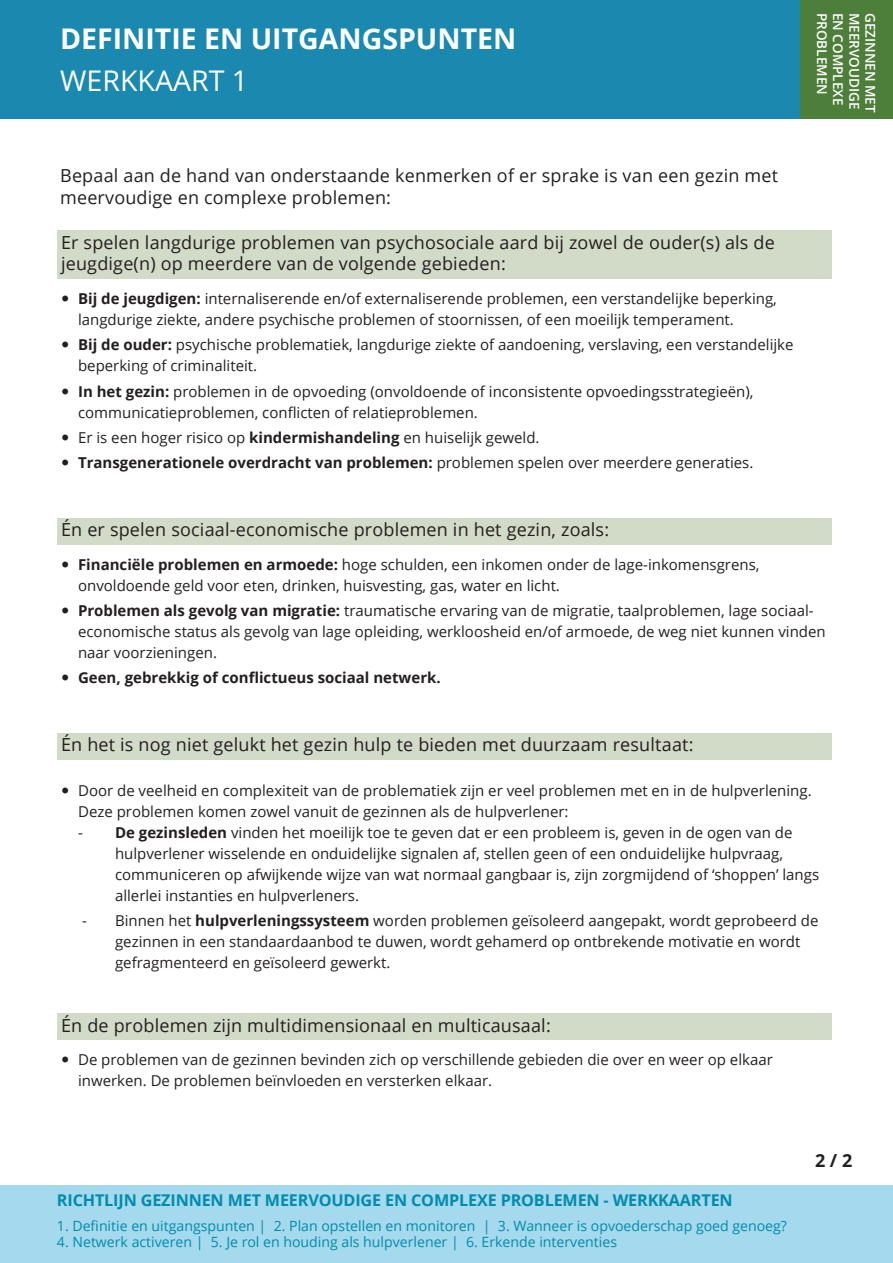
<style>
.page{position:relative;width:893px;height:1263px;background:#fff}
.page>*{position:absolute;margin:0;border:0;box-sizing:border-box;transform-origin:0 0}
.t1{font:700 28.5px "Open Sans";color:#fff}
.t2{font:28.5px "Open Sans";color:#fff}
.Arcering_kopjes{font:18px/21.6px "Open Sans";letter-spacing:.01em;color:#231f20}
.Tussenkopjes{font:18px/21.6px "Open Sans";letter-spacing:.01em;color:#231f20}
.t3{font:700 18px "Open Sans";color:#231f20}
.t4{font:700 16.2px "Open Sans";letter-spacing:-.01em;color:#008cac}
._3__Platte_tekst{font:15px/21px "Open Sans";color:#231f20}
.t5{font:700 15px "Open Sans";color:#231f20}
.t6{font:14.1px "Open Sans";color:#008cac}
.t7{font:600 13.5px "Open Sans";color:#fff}
.s1{font-weight:700}
.s2{font-weight:400}
</style>
<div class="page">
<div style="left:0;top:0;width:893px;height:119px;background:#1a88af"></div>
<div style="left:800px;top:0;width:93px;height:119px;background:#4e7f3a"></div>
<div style="left:0;top:1185px;width:893px;height:78px;background:#a5d9ed"></div>
<div style="left:57px;top:231px;width:774px;height:48px;background:#d2dac8"></div>
<div style="left:57px;top:518px;width:774px;height:26px;background:#d2dac8"></div>
<div style="left:57px;top:733px;width:774px;height:27px;background:#d2dac8"></div>
<div style="left:57px;top:1013px;width:774px;height:27px;background:#d2dac8"></div>
<p class="t1" style="left:60px;top:19px;width:458px">DEFINITIE EN UITGANGSPUNTEN</p>
<p class="t2" style="left:60px;top:62px;width:190px">WERKKAART 1</p>
<p class="Tussenkopjes" style="left:60px;top:164px;width:719px">Bepaal aan de hand van onderstaande kenmerken of er sprake is van een gezin met meervoudige en complexe problemen:</p>
<p class="Arcering_kopjes" style="left:61px;top:231px;width:715px">Er spelen langdurige problemen van psychosociale aard bij zowel de ouder(s) als de jeugdige(n) op meerdere van de volgende gebieden:</p>
<p class="_3__Platte_tekst" style="left:78px;top:288px;width:700px"><span class="s1">Bij de jeugdigen:</span> internaliserende en/of externaliserende problemen, een verstandelijke beperking, langdurige ziekte, andere psychische problemen of stoornissen, of een moeilijk temperament.</p>
<p class="_3__Platte_tekst" style="left:78px;top:334px;width:717px"><span class="s1">Bij de ouder:</span> psychische problematiek, langdurige ziekte of aandoening, verslaving, een verstandelijke beperking of criminaliteit.</p>
<p class="_3__Platte_tekst" style="left:78px;top:380px;width:677px"><span class="s1">In het gezin:</span> problemen in de opvoeding (onvoldoende of inconsistente opvoedingsstrategieën), communicatieproblemen, conflicten of relatieproblemen.</p>
<p class="_3__Platte_tekst" style="left:78px;top:426px;width:463px">Er is een hoger risico op <span class="s1">kindermishandeling</span> en huiselijk geweld.</p>
<p class="t5" style="left:78px;top:452px;width:677px">Transgenerationele overdracht van problemen: <span class="s2">problemen spelen over meerdere generaties.</span></p>
<p class="t7" style="left:831px;top:13px;width:83px;rotate:90deg">PROBLEMEN</p>
<p class="t7" style="left:847px;top:13px;width:94px;rotate:90deg">EN COMPLEXE</p>
<p class="t7" style="left:864px;top:13px;width:98px;rotate:90deg">MEERVOUDIGE</p>
<p class="t7" style="left:880px;top:13px;width:101px;rotate:90deg">GEZINNEN MET</p>
<p class="Arcering_kopjes" style="left:61px;top:518px;width:550px">Én er spelen sociaal-economische problemen in het gezin, zoals:</p>
<p class="_3__Platte_tekst" style="left:78px;top:553px;width:683px"><span class="s1">Financiële problemen en armoede:</span> hoge schulden, een inkomen onder de lage-inkomensgrens, onvoldoende geld voor eten, drinken, huisvesting, gas, water en licht.</p>
<p class="_3__Platte_tekst" style="left:78px;top:600px;width:749px"><span class="s1">Problemen als gevolg van migratie:</span> traumatische ervaring van de migratie, taalproblemen, lage sociaal&shy;economische status als gevolg van lage opleiding, werkloosheid en/of armoede, de weg niet kunnen vinden naar voorzieningen.</p>
<p class="t5" style="left:78px;top:667px;width:364px">Geen, gebrekkig of conflictueus sociaal netwerk.</p>
<p class="Arcering_kopjes" style="left:61px;top:733px;width:634px">Én het is nog niet gelukt het gezin hulp te bieden met duurzaam resultaat:</p>
<p class="_3__Platte_tekst" style="left:78px;top:779px;width:735px">Door de veelheid en complexiteit van de problematiek zijn er veel problemen met en in de hulpverlening.<br>Deze problemen komen zowel vanuit de gezinnen als de hulpverlener:</p>
<p class="_3__Platte_tekst" style="left:115px;top:821px;width:706px;text-indent:-37px">- <span class="s1">De gezinsleden</span> vinden het moeilijk toe te geven dat er een probleem is, geven in de ogen van de hulpverlener wisselende en onduidelijke signalen af, stellen geen of een onduidelijke hulpvraag, communiceren op afwijkende wijze van wat normaal gangbaar is, zijn zorgmijdend of ‘shoppen’ langs allerlei instanties en hulpverleners.</p>
<p class="_3__Platte_tekst" style="left:115px;top:910px;width:705px;text-indent:-33px">- Binnen het <span class="s1">hulpverleningssysteem</span> worden problemen geïsoleerd aangepakt, wordt geprobeerd de gezinnen in een standaardaanbod te duwen, wordt gehamerd op ontbrekende motivatie en wordt gefragmenteerd en geïsoleerd gewerkt.</p>
<p class="Arcering_kopjes" style="left:61px;top:1014px;width:491px">Én de problemen zijn multidimensionaal en multicausaal:</p>
<p class="_3__Platte_tekst" style="left:78px;top:1049px;width:696px">De problemen van de gezinnen bevinden zich op verschillende gebieden die over en weer op elkaar inwerken. De problemen beïnvloeden en versterken elkaar.</p>
<p class="t4" style="left:57px;top:1188px;width:677px">RICHTLIJN GEZINNEN MET MEERVOUDIGE EN COMPLEXE PROBLEMEN - WERKKAARTEN</p>
<p class="t6" style="left:57px;top:1216px;width:731px">1. Definitie en uitgangspunten | 2. Plan opstellen en monitoren | 3. Wanneer is opvoederschap goed genoeg?</p>
<p class="t6" style="left:57px;top:1232px;width:562px">4. Netwerk activeren | 5. Je rol en houding als hulpverlener | 6. Erkende interventies</p>
<p class="t3" style="left:815px;top:1148px;width:39px">2 / 2</p>
</div>
